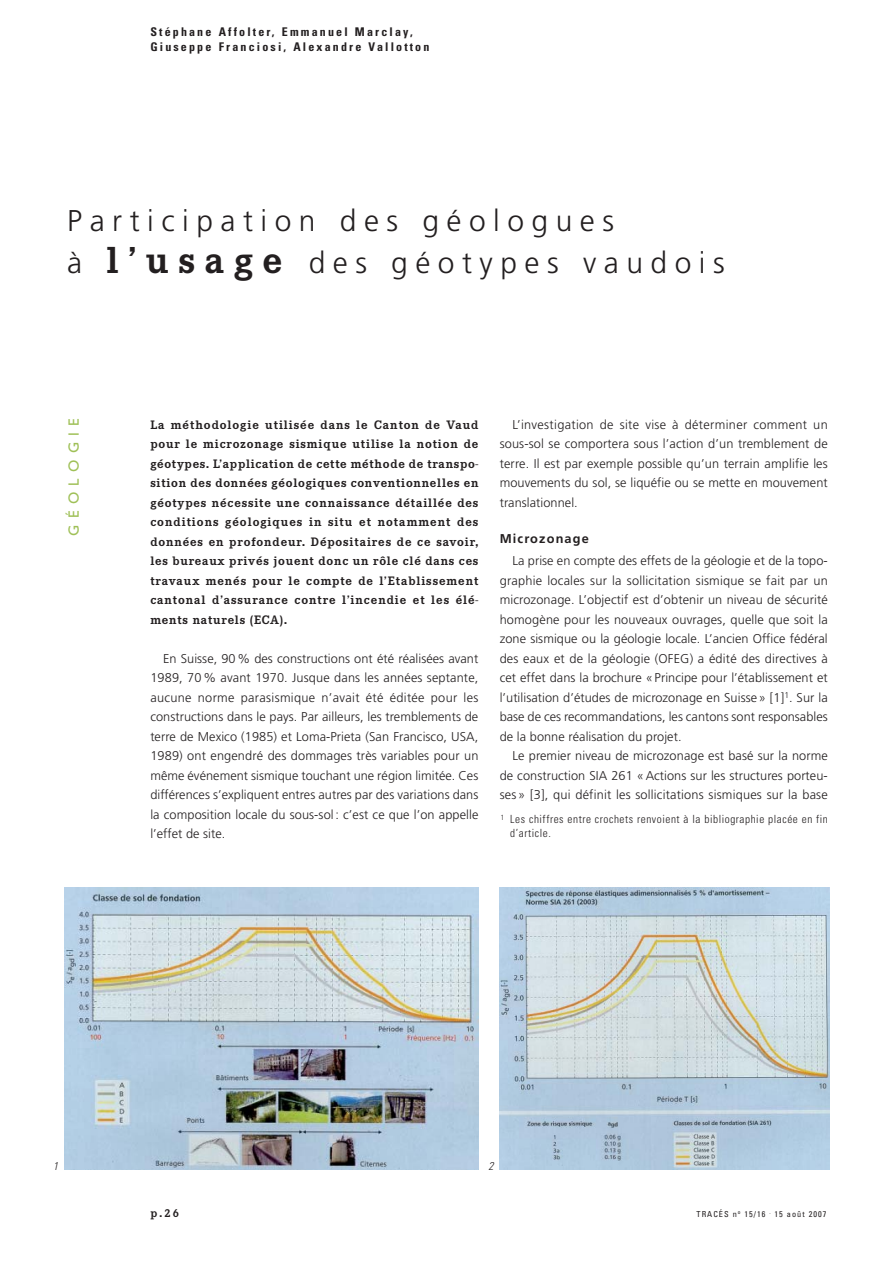
<style>
.page{position:relative;width:893px;height:1263px;background:#fff}
.page>*{position:absolute;margin:0;border:0;box-sizing:border-box;transform-origin:0 0}
.t1{font:300 30px/42px "Frutiger";letter-spacing:.25em;color:#231f20}
.t2{font:15px "Gill Sans";letter-spacing:.425em;color:#9fc057}
.t3{font:300 12.75px/19.5px "Frutiger";letter-spacing:.005em;color:#231f20;text-align:justify}
.t4{font:700 12.75px/19.5px "Corporate E";letter-spacing:.075em;color:#231f20;text-align:justify}
.t5{font:700 condensed 12px/14.4px "Univers";letter-spacing:.18em;color:#231f20}
.t6{font:700 12px "Corporate E";color:#231f20}
.t7{font:300 condensed 11.25px/13.5px "Univers";letter-spacing:.05em;color:#231f20}
.t8{font:italic 300 condensed 11.25px "Univers";color:#231f20}
.t9{font:condensed 8.25px "Univers";letter-spacing:.125em;color:#231f20}
.s1{font-family:"Corporate E";font-weight:700;font-size:39px}
.s2{font-weight:700}
</style>
<div class="page">
<img style="left:64px;top:887px;width:414px;height:283px">
<img style="left:500px;top:888px;width:329px;height:282px">
<p class="t5" style="left:150px;top:26px;width:281px">Stéphane Affolter, Emmanuel Marclay,<br>Giuseppe Franciosi, Alexandre Vallotton</p>
<p class="t1" style="left:67px;top:202px;width:659px">Participation des géologues<br>à <span class="s1">l’usage</span> des géotypes vaudois</p>
<p class="t2" style="left:69px;top:536px;width:119px;rotate:-90deg">GÉOLOGIE</p>
<p class="t4" style="left:150px;top:416px;width:330px">La méthodologie utilisée dans le Canton de Vaud pour le microzonage sismique utilise la notion de géotypes. L’application de cette méthode de transpo&shy;sition des données géologiques conventionnelles en géotypes nécessite une connaissance détaillée des conditions géologiques in situ et notamment des données en profondeur. Dépositaires de ce savoir, les bureaux privés jouent donc un rôle clé dans ces travaux menés pour le compte de l’Etablissement cantonal d’assurance contre l’incendie et les élé&shy;ments naturels (ECA).</p>
<p class="t3" style="left:150px;top:650px;width:330px;text-indent:13px">En Suisse, 90 % des constructions ont été réalisées avant 1989, 70 % avant 1970. Jusque dans les années septante, aucune norme parasismique n’avait été éditée pour les constructions dans le pays. Par ailleurs, les tremblements de terre de Mexico (1985) et Loma-Prieta (San Francisco, USA, 1989) ont engendré des dommages très variables pour un même événement sismique touchant une région limitée. Ces différences s’expliquent entres autres par des variations dans la composition locale du sous-sol : c’est ce que l’on appelle l’effet de site.</p>
<p class="t3" style="left:500px;top:416px;width:330px;text-indent:13px">L’investigation de site vise à déterminer comment un sous-sol se comportera sous l’action d’un tremblement de terre. Il est par exemple possible qu’un terrain amplifie les mouvements du sol, se liquéfie ou se mette en mouvement translationnel.</p>
<p class="t3" style="left:512px;top:529px;width:317px;line-height:22.2px;text-indent:-13px"><span class="s2">Microzonage<br></span>La prise en compte des effets de la géologie et de la topo-</p>
<p class="t3" style="left:500px;top:572px;width:330px">graphie locales sur la sollicitation sismique se fait par un</p>
<p class="t3" style="left:500px;top:591px;width:330px">microzonage. L’objectif est d’obtenir un niveau de sécurité</p>
<p class="t3" style="left:500px;top:611px;width:329px">homogène pour les nouveaux ouvrages, quelle que soit la</p>
<p class="t3" style="left:500px;top:630px;width:330px">zone sismique ou la géologie locale. L’ancien Office fédéral</p>
<p class="t3" style="left:500px;top:650px;width:330px">des eaux et de la géologie (OFEG) a édité des directives à</p>
<p class="t3" style="left:500px;top:669px;width:329px">cet effet dans la brochure « Principe pour l’établissement et</p>
<p class="t3" style="left:500px;top:689px;width:329px">l’utilisation d’études de microzonage en Suisse » [1]<sup>1</sup>. Sur la</p>
<p class="t3" style="left:500px;top:708px;width:330px">base de ces recommandations, les cantons sont responsables</p>
<p class="t3" style="left:500px;top:728px;width:183px">de la bonne réalisation du projet.</p>
<p class="t3" style="left:512px;top:747px;width:317px">Le premier niveau de microzonage est basé sur la norme</p>
<p class="t3" style="left:500px;top:767px;width:330px">de construction SIA 261 « Actions sur les structures porteu-</p>
<p class="t3" style="left:500px;top:786px;width:330px">ses » [3], qui définit les sollicitations sismiques sur la base</p>
<p class="t7" style="left:510px;top:814px;width:319px;text-indent:-9px"><sup>1</sup> Les chiffres entre crochets renvoient à la bibliographie placée en fin d’article.</p>
<p class="t8" style="left:53px;top:1162px;width:6px">1</p>
<p class="t8" style="left:488px;top:1162px;width:6px">2</p>
<p class="t6" style="left:150px;top:1208px;width:30px">p.26</p>
<p class="t9" style="left:696px;top:1211px;width:131px">TRACÉS n<sup>o</sup> 15/16 <sup>.</sup> 15 août 2007</p>
</div>
